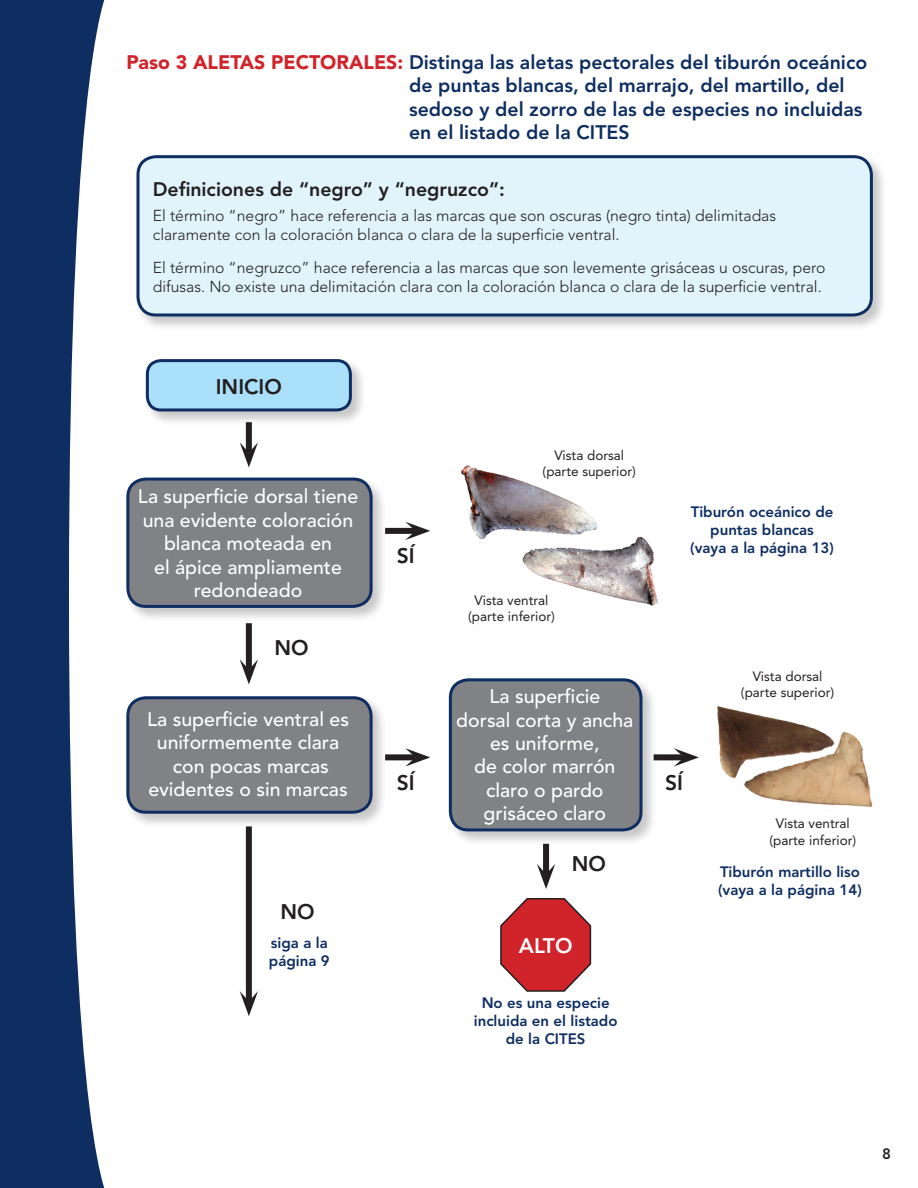
<style>
.page{position:relative;width:918px;height:1188px;background:#fff}
.page>*{position:absolute;margin:0;border:0;box-sizing:border-box;transform-origin:0 0}
.t1{font:800 21px "Avenir LT Std";color:#231f20}
.t2{font:800 21px "Avenir LT Std";color:#fff}
.t3{font:500 19.5px/23.4px "Avenir LT Std";color:#fff;text-align:center}
.t4{font:800 19.5px/23.4px "Avenir LT Std";color:#0e2e62}
.t5{font:800 19.5px "Avenir LT Std";color:#231f20}
.t6{font:300 15.75px/18.9px "Avenir LT Std";color:#231f20}
.t7{font:800 15px/18px "Avenir LT Std";color:#0e2e62;text-align:center}
.t8{font:800 15px "Avenir LT Std";color:#231f20}
.t9{font:13.5px/16.2px "Avenir LT Std";color:#231f20;text-align:center}
.s1{font-weight:900;color:#d1232a}
</style>
<div class="page">
<svg style="left:0;top:0;width:105px;height:1188px;fill:#0e2e62"></svg>
<div style="left:144px;top:357px;width:222px;height:69px;background:#231f20;opacity:.25"></div>
<div style="left:147px;top:361px;width:203px;height:49px;background:#aae0f9;border-radius:13px"></div>
<div style="left:146px;top:359px;width:206px;height:52px;border:3px solid #0e2e62;border-radius:13px"></div>
<div style="left:246px;top:422px;width:6px;height:31px;background:#231f20"></div>
<svg style="left:240px;top:442px;width:18px;height:25px"></svg>
<div style="left:125px;top:476px;width:262px;height:147px;background:#231f20;opacity:.25"></div>
<div style="left:128px;top:479px;width:243px;height:127px;background:#808285;border-radius:18px"></div>
<div style="left:126px;top:478px;width:247px;height:130px;border:3px solid #0e2e62;border-radius:18px"></div>
<div style="left:125px;top:694px;width:262px;height:134px;background:#231f20;opacity:.25"></div>
<div style="left:128px;top:698px;width:243px;height:114px;background:#808285;border-radius:18px"></div>
<div style="left:126px;top:696px;width:247px;height:118px;border:3px solid #0e2e62;border-radius:18px"></div>
<div style="left:246px;top:623px;width:6px;height:47px;background:#231f20"></div>
<svg style="left:240px;top:659px;width:18px;height:25px"></svg>
<div style="left:246px;top:826px;width:6px;height:175px;background:#231f20"></div>
<svg style="left:240px;top:991px;width:18px;height:25px"></svg>
<div style="left:385px;top:528px;width:31px;height:6px;background:#231f20"></div>
<svg style="left:405px;top:522px;width:25px;height:18px"></svg>
<div style="left:385px;top:754px;width:31px;height:6px;background:#231f20"></div>
<svg style="left:405px;top:748px;width:25px;height:19px"></svg>
<svg style="left:500px;top:898px;width:92px;height:94px"></svg>
<img style="left:461px;top:465px;width:136px;height:74px">
<img style="left:517px;top:532px;width:141px;height:74px">
<div style="left:447px;top:676px;width:210px;height:170px;background:#231f20;opacity:.25"></div>
<div style="left:450px;top:680px;width:191px;height:150px;background:#808285;border-radius:18px"></div>
<div style="left:449px;top:678px;width:194px;height:153px;border:3px solid #0e2e62;border-radius:18px"></div>
<div style="left:654px;top:754px;width:30px;height:6px;background:#231f20"></div>
<svg style="left:674px;top:748px;width:25px;height:19px"></svg>
<img style="left:717px;top:706px;width:101px;height:71px">
<img style="left:731px;top:730px;width:142px;height:78px">
<div style="left:543px;top:844px;width:6px;height:30px;background:#231f20"></div>
<svg style="left:537px;top:864px;width:18px;height:25px"></svg>
<div style="left:135px;top:153px;width:752px;height:178px;background:#231f20;opacity:.25"></div>
<div style="left:138px;top:157px;width:733px;height:158px;background:#e1f4fc;border-radius:18px"></div>
<div style="left:136px;top:155px;width:737px;height:162px;border:3px solid #0e2e62;border-radius:18px"></div>
<p class="t4" style="left:409px;top:50px;width:460px;text-indent:-283px"><span class="s1">Paso 3 ALETAS PECTORALES:</span> Distinga las aletas pectorales del tiburón oceánico de puntas blancas, del marrajo, del martillo, del sedoso y del zorro de las de especies no incluidas en el listado de la CITES</p>
<p class="t5" style="left:153px;top:177px;width:354px">Definiciones de “negro” y “negruzco”:</p>
<p class="t6" style="left:153px;top:207px;width:625px">El término “negro” hace referencia a las marcas que son oscuras (negro tinta) delimitadas claramente con la coloración blanca o clara de la superficie ventral.</p>
<p class="t6" style="left:153px;top:258px;width:674px">El término “negruzco” hace referencia a las marcas que son levemente grisáceas u oscuras, pero difusas. No existe una delimitación clara con la coloración blanca o clara de la superficie ventral.</p>
<p class="t1" style="left:216px;top:374px;width:68px">INICIO</p>
<p class="t3" style="left:138px;top:485px;width:222px">La superficie dorsal tiene una evidente coloración blanca moteada en<br>el ápice ampliamente redondeado</p>
<p class="t1" style="left:275px;top:636px;width:36px">NO</p>
<p class="t3" style="left:147px;top:708px;width:203px">La superficie ventral es uniformemente clara</p>
<p class="t3" style="left:148px;top:755px;width:201px">con pocas marcas evidentes o sin marcas</p>
<p class="t1" style="left:397px;top:544px;width:19px">SÍ</p>
<p class="t1" style="left:397px;top:770px;width:19px">SÍ</p>
<p class="t1" style="left:281px;top:899px;width:36px">NO</p>
<p class="t7" style="left:269px;top:934px;width:62px;text-align:left">siga a la página 9</p>
<p class="t9" style="left:543px;top:447px;width:95px">Vista dorsal (parte superior)</p>
<p class="t9" style="left:468px;top:592px;width:88px">Vista ventral (parte inferior)</p>
<p class="t3" style="left:456px;top:685px;width:179px">La superficie<br>dorsal corta y ancha es uniforme,<br>de color marrón claro o pardo grisáceo claro</p>
<p class="t1" style="left:572px;top:851px;width:36px">NO</p>
<p class="t2" style="left:519px;top:933px;width:55px">ALTO</p>
<p class="t7" style="left:474px;top:993px;width:145px">No es una especie incluida en el listado de la CITES</p>
<p class="t7" style="left:690px;top:503px;width:145px">Tiburón oceánico de puntas blancas<br>(vaya a la página 13)</p>
<p class="t1" style="left:665px;top:770px;width:19px">SÍ</p>
<p class="t9" style="left:741px;top:668px;width:95px">Vista dorsal (parte superior)</p>
<p class="t9" style="left:769px;top:816px;width:88px">Vista ventral (parte inferior)</p>
<p class="t7" style="left:718px;top:863px;width:145px;text-align:left">Tiburón martillo liso (vaya a la página 14)</p>
<p class="t8" style="left:882px;top:1145px;width:10px">8</p>
</div>
